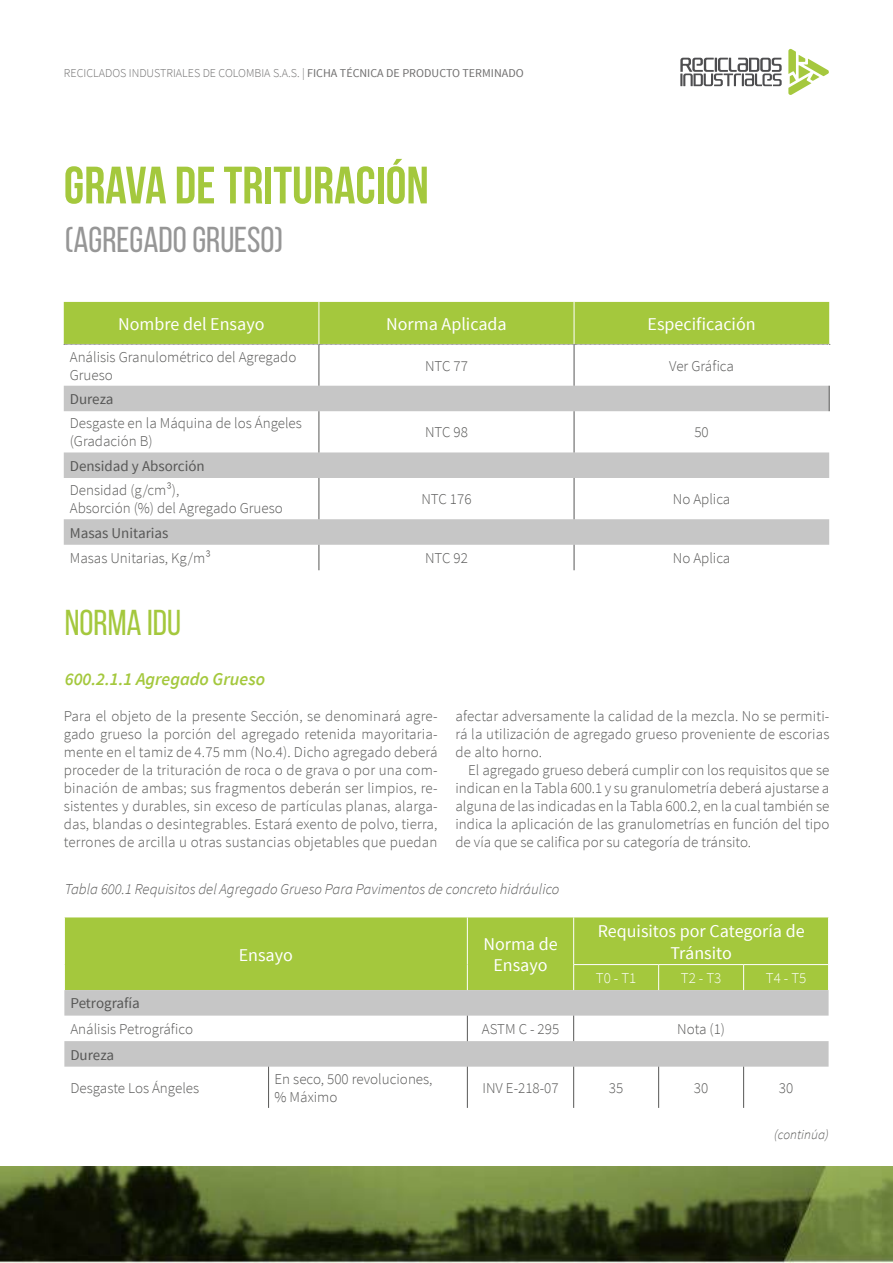
<style>
.page{position:relative;width:893px;height:1263px;background:#fff}
.page>*{position:absolute;margin:0;border:0;box-sizing:border-box;transform-origin:0 0}
.t1{font:700 52.5px "Bebas Neue";color:#a4c83d}
.t2{font:36px "Bebas Neue";color:#969696}
.t3{font:36px "Bebas Neue";color:#a4c83d}
.t4{font:18px/21.6px "Source Sans Pro";color:#fff;text-align:center}
.t5{font:italic 600 18px "Source Sans Pro";color:#a4c83d}
.t6{font:300 15px/18px "Source Sans Pro";color:#575756}
.t7{font:italic 300 15px "Source Sans Pro";color:#575756}
.t8{font:15px "Source Sans Pro";color:#575756}
.t9{font:300 15px "Source Sans Pro";color:#fff}
.t10{font:italic 300 13.5px "Source Sans Pro";color:#575756}
.t11{font:300 12px "Source Sans Pro";color:#706f6f}
.s1{font-weight:400}
</style>
<div class="page">
<img style="left:0;top:1166px;width:893px;height:97px">
<svg style="left:680px;top:58px;width:102px;height:28px"></svg>
<svg style="left:788px;top:49px;width:41px;height:46px"></svg>
<svg style="left:64px;top:386px;width:765px;height:159px"></svg>
<div style="left:64px;top:302px;width:766px;height:43px;background:#a4c83d"></div>
<hr style="left:319px;top:345px;width:1px;height:41px;background:#575756">
<hr style="left:574px;top:345px;width:1px;height:41px;background:#575756">
<hr style="left:319px;top:411px;width:1px;height:41px;background:#575756">
<hr style="left:574px;top:411px;width:1px;height:41px;background:#575756">
<hr style="left:319px;top:478px;width:1px;height:41px;background:#575756">
<hr style="left:574px;top:478px;width:1px;height:41px;background:#575756">
<svg style="left:319px;top:545px;width:1px;height:25px"></svg>
<svg style="left:574px;top:545px;width:1px;height:25px"></svg>
<svg style="left:829px;top:386px;width:1px;height:25px"></svg>
<hr style="left:319px;top:302px;width:1px;height:42px;background:#fff">
<hr style="left:574px;top:302px;width:1px;height:42px;background:#fff">
<div style="left:65px;top:917px;width:763px;height:73px;background:#a4c83d"></div>
<svg style="left:64px;top:990px;width:765px;height:77px;fill:#c6c6c6"></svg>
<svg style="left:467px;top:1015px;width:1px;height:26px"></svg>
<svg style="left:573px;top:1015px;width:1px;height:26px"></svg>
<hr style="left:268px;top:1067px;width:1px;height:41px;background:#575756">
<hr style="left:467px;top:1067px;width:1px;height:41px;background:#575756">
<hr style="left:573px;top:1067px;width:1px;height:41px;background:#575756">
<hr style="left:658px;top:1067px;width:1px;height:41px;background:#575756">
<hr style="left:743px;top:1067px;width:1px;height:41px;background:#575756">
<svg style="left:64px;top:964px;width:1px;height:26px"></svg>
<hr style="left:467px;top:917px;width:1px;height:47px;background:#fff">
<svg style="left:467px;top:964px;width:1px;height:26px"></svg>
<hr style="left:573px;top:917px;width:1px;height:47px;background:#fff">
<svg style="left:573px;top:965px;width:1px;height:25px"></svg>
<svg style="left:658px;top:965px;width:1px;height:25px"></svg>
<svg style="left:743px;top:965px;width:1px;height:25px"></svg>
<svg style="left:828px;top:965px;width:1px;height:25px"></svg>
<hr style="left:573px;top:964px;width:86px;height:1px;background:#fff">
<hr style="left:659px;top:964px;width:85px;height:1px;background:#fff">
<hr style="left:744px;top:964px;width:85px;height:1px;background:#fff">
<p class="t11" style="left:64px;top:65px;width:461px">RECICLADOS INDUSTRIALES DE COLOMBIA S.A.S. | <span class="s1">FICHA TÉCNICA DE PRODUCTO TERMINADO</span></p>
<h1 class="t1" style="left:64px;top:156px;width:367px">GRAVA DE TRITURACIÓN</h1>
<h2 class="t2" style="left:65px;top:220px;width:220px">(AGREGADO GRUESO)</h2>
<p class="t4" style="left:118px;top:313px;width:148px">Nombre del Ensayo</p>
<p class="t4" style="left:386px;top:313px;width:122px">Norma Aplicada</p>
<p class="t4" style="left:648px;top:313px;width:110px">Especificación</p>
<p class="t6" style="left:70px;top:348px;width:228px">Análisis Granulométrico del Agregado<br>Grueso</p>
<p class="t6" style="left:425px;top:357px;width:44px">NTC 77</p>
<p class="t6" style="left:669px;top:357px;width:66px">Ver Gráfica</p>
<p class="t8" style="left:70px;top:390px;width:45px">Dureza</p>
<p class="t6" style="left:70px;top:415px;width:234px">Desgaste en la Máquina de los Ángeles (Gradación B)</p>
<p class="t6" style="left:425px;top:424px;width:44px">NTC 98</p>
<p class="t6" style="left:694px;top:424px;width:16px">50</p>
<p class="t8" style="left:70px;top:457px;width:137px">Densidad y Absorción</p>
<p class="t6" style="left:70px;top:481px;width:215px">Densidad (g/cm³),<br>Absorción (%) del Agregado Grueso</p>
<p class="t6" style="left:421px;top:490px;width:52px">NTC 176</p>
<p class="t6" style="left:673px;top:490px;width:59px">No Aplica</p>
<p class="t8" style="left:70px;top:523px;width:100px">Masas Unitarias</p>
<p class="t6" style="left:70px;top:549px;width:143px">Masas Unitarias, Kg/m³</p>
<p class="t6" style="left:425px;top:549px;width:44px">NTC 92</p>
<p class="t6" style="left:673px;top:549px;width:59px">No Aplica</p>
<h2 class="t3" style="left:65px;top:603px;width:118px">NORMA IDU</h2>
<p class="t5" style="left:65px;top:667px;width:202px">600.2.1.1 Agregado Grueso</p>
<p class="t6" style="left:64px;top:707px;width:375px;text-align:justify">Para el objeto de la presente Sección, se denominará agre&shy;gado grueso la porción del agregado retenida mayoritaria&shy;mente en el tamiz de 4.75 mm (No.4). Dicho agregado deberá proceder de la trituración de roca o de grava o por una com&shy;binación de ambas; sus fragmentos deberán ser limpios, re&shy;sistentes y durables, sin exceso de partículas planas, alarga&shy;das, blandas o desintegrables. Estará exento de polvo, tierra, terrones de arcilla u otras sustancias objetables que puedan</p>
<p class="t6" style="left:455px;top:707px;width:375px;text-align:justify">afectar adversamente la calidad de la mezcla. No se permiti&shy;rá la utilización de agregado grueso proveniente de escorias de alto horno.</p>
<p class="t6" style="left:455px;top:761px;width:375px;text-align:justify;text-indent:13px">El agregado grueso deberá cumplir con los requisitos que se indican en la Tabla 600.1 y su granulometría deberá ajustarse a alguna de las indicadas en la Tabla 600.2, en la cual también se indica la aplicación de las granulometrías en función del tipo de vía que se califica por su categoría de tránsito.</p>
<p class="t7" style="left:65px;top:879px;width:496px">Tabla 600.1 Requisitos del Agregado Grueso Para Pavimentos de concreto hidráulico</p>
<p class="t4" style="left:239px;top:944px;width:56px">Ensayo</p>
<p class="t4" style="left:483px;top:933px;width:76px">Norma de<br>Ensayo</p>
<p class="t4" style="left:598px;top:920px;width:208px">Requisitos por Categoría de<br>Tránsito</p>
<p class="t9" style="left:596px;top:969px;width:42px">T0 - T1</p>
<p class="t9" style="left:681px;top:969px;width:42px">T2 - T3</p>
<p class="t9" style="left:766px;top:969px;width:42px">T4 - T5</p>
<p class="t8" style="left:70px;top:994px;width:71px">Petrografía</p>
<p class="t6" style="left:70px;top:1020px;width:124px">Análisis Petrográfico</p>
<p class="t6" style="left:482px;top:1020px;width:79px">ASTM C - 295</p>
<p class="t6" style="left:677px;top:1020px;width:49px">Nota (1)</p>
<p class="t8" style="left:70px;top:1045px;width:45px">Dureza</p>
<p class="t6" style="left:70px;top:1079px;width:130px">Desgaste Los Ángeles</p>
<p class="t6" style="left:275px;top:1070px;width:160px">En seco, 500 revoluciones, % Máximo</p>
<p class="t6" style="left:482px;top:1079px;width:78px">INV E-218-07</p>
<p class="t6" style="left:609px;top:1079px;width:16px">35</p>
<p class="t6" style="left:694px;top:1079px;width:16px">30</p>
<p class="t6" style="left:779px;top:1079px;width:16px">30</p>
<p class="t10" style="left:774px;top:1126px;width:56px">(continúa)</p>
</div>
